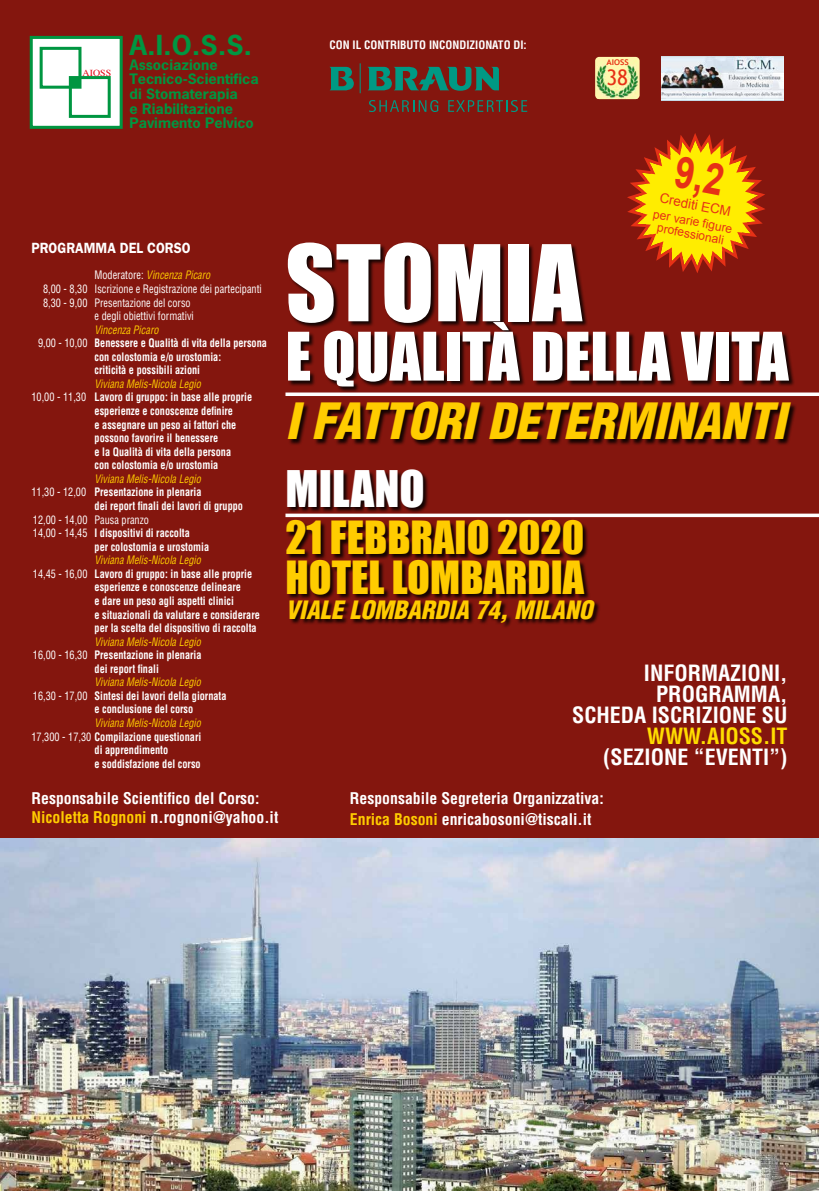
<style>
.page{position:relative;width:819px;height:1191px;background:#fff}
.page>*{position:absolute;margin:0;border:0;box-sizing:border-box;transform-origin:0 0}
.t1{font:97.56px "Impact";color:#fff}
.t2{font:61.77px "Impact";color:#fff}
.t3{font:italic 900 condensed 48.82px "Helvetica";color:#fc0}
.t4{font:46.29px "Impact";color:#fff}
.t5{font:42px/39.6px "Impact";color:#fc0}
.t6{font:700 25.9px "News Gothic";color:#009641;scale:1.07 1}
.t7{font:italic 900 condensed 24.68px "Helvetica";color:#fc0}
.t8{font:700 condensed 21.88px/21px "Helvetica";color:#fff;text-align:right}
.t9{font:700 condensed 21.88px "Helvetica";color:#fd0}
.t10{font:21.44px "Trebuchet MS";color:#e63116;scale:.96 1}
.t11{font:700 condensed 15.75px/18.9px "Helvetica";color:#fff}
.t12{font:600 14.88px "Franklin Gothic";color:#fff;scale:.9 1}
.t13{font:700 13.56px/14.7px "News Gothic";color:#009641;scale:1.07 1}
.t14{font:13.39px "Arial";color:#e63116}
.t15{font:12.08px/12.8px "Arial";color:#e63116;text-align:center}
.t16{font:700 condensed 11.38px "Helvetica";color:#fff;scale:.9 1}
.t17{font:italic condensed 11.38px "Helvetica";color:#fc0;scale:.9 1}
.t18{font:condensed 11.38px "Helvetica";color:#fff;scale:.9 1}
.t19{font:700 condensed 11.38px "Helvetica";color:#fff}
.t20{font:9.19px "Times";color:#e30613;scale:1.08 1}
.t21{font:700 7.88px "Trebuchet MS";color:#e63116;scale:1.08 1}
.s1{font-style:normal;color:#fff}
.s2{font-weight:400}
.s3{color:#fc0}
</style>
<div class="page">
<div style="left:0;top:0;width:819px;height:1128px;background:#84160e"></div>
<svg style="left:29px;top:35px;width:94px;height:94px;background:#cee5d6"></svg>
<div style="left:71px;top:78px;width:8px;height:8px;background:#009641"></div>
<div style="left:71px;top:78px;width:8px;height:9px;border:1px solid #009641"></div>
<div style="left:69px;top:76px;width:42px;height:42px;border:3px solid #009641"></div>
<svg style="left:369px;top:100px;width:69px;height:12px"></svg>
<svg style="left:448px;top:100px;width:79px;height:12px"></svg>
<svg style="left:330px;top:67px;width:24px;height:24px"></svg>
<svg style="left:368px;top:66px;width:131px;height:25px"></svg>
<hr style="left:359px;top:63px;width:1px;height:30px;background:#009984">
<div style="left:595px;top:57px;width:44px;height:42px;background:#fff7ae;border-radius:4px"></div>
<img style="left:596px;top:63px;width:41px;height:36px">
<img style="left:0;top:838px;width:819px;height:353px">
<img style="left:662px;top:57px;width:121px;height:43px">
<div style="left:287px;top:242px;width:509px;height:204px;background:#000;opacity:.85"></div>
<div style="left:286px;top:470px;width:314px;height:158px;background:#000;opacity:.85"></div>
<svg style="left:285px;top:392px;width:534px;height:4px;background:#eee0df"></svg>
<svg style="left:285px;top:513px;width:534px;height:4px;background:#ebdad9"></svg>
<svg style="left:627px;top:133px;width:138px;height:140px"></svg>
<p class="t20" style="left:83px;top:64px;width:28px">AIOSS</p>
<h3 class="t6" style="left:129px;top:28px;width:116px">A.I.O.S.S.</h3>
<p class="t13" style="left:129px;top:57px;width:122px">Associazione<br>Tecnico-Scientifica di Stomaterapia<br>e Riabilitazione<br>Pavimento Pelvico</p>
<p class="t21" style="left:606px;top:57px;width:22px">AIOSS</p>
<p class="t19" style="left:329px;top:38px;width:199px">CON IL CONTRIBUTO INCONDIZIONATO DI:</p>
<h3 class="t10" style="left:606px;top:64px;width:24px">38</h3>
<h3 class="t12" style="left:32px;top:239px;width:178px">PROGRAMMA DEL CORSO</h3>
<p class="t17" style="left:95px;top:268px;width:130px"><span class="s1">Moderatore:</span> Vincenza Picaro</p>
<p class="t18" style="left:43px;top:282px;width:244px">8,00 - 8,30 Iscrizione e Registrazione dei partecipanti</p>
<p class="t18" style="left:43px;top:295px;width:165px">8,30 - 9,00 Presentazione del corso</p>
<p class="t18" style="left:95px;top:309px;width:112px">e degli obiettivi formativi</p>
<p class="t17" style="left:95px;top:322px;width:73px">Vincenza Picaro</p>
<p class="t16" style="left:38px;top:336px;width:256px"><span class="s2">9,00 - 10,00</span> Benessere e Qualità di vita della persona</p>
<p class="t16" style="left:95px;top:349px;width:142px">con colostomia e/o urostomia:</p>
<p class="t16" style="left:95px;top:363px;width:119px">criticità e possibili azioni</p>
<p class="t17" style="left:95px;top:377px;width:120px">Viviana Melis-Nicola Legio</p>
<p class="t16" style="left:32px;top:390px;width:247px"><span class="s2">10,00 - 11,30</span> Lavoro di gruppo: in base alle proprie</p>
<p class="t16" style="left:95px;top:404px;width:155px">esperienze e conoscenze definire</p>
<p class="t16" style="left:95px;top:417px;width:159px">e assegnare un peso ai fattori che</p>
<p class="t16" style="left:95px;top:431px;width:139px">possono favorire il benessere</p>
<p class="t16" style="left:95px;top:444px;width:153px">e la Qualità di vita della persona</p>
<p class="t16" style="left:95px;top:458px;width:139px">con colostomia e/o urostomia</p>
<p class="t17" style="left:95px;top:471px;width:120px">Viviana Melis-Nicola Legio</p>
<p class="t16" style="left:32px;top:485px;width:190px"><span class="s2">11,30 - 12,00</span> Presentazione in plenaria</p>
<p class="t16" style="left:95px;top:499px;width:166px">dei report finali dei lavori di gruppo</p>
<p class="t18" style="left:33px;top:512px;width:130px">12,00 - 14,00 Pausa pranzo</p>
<p class="t16" style="left:33px;top:526px;width:176px"><span class="s2">14,00 - 14,45</span> I dispositivi di raccolta</p>
<p class="t16" style="left:95px;top:539px;width:129px">per colostomia e urostomia</p>
<p class="t17" style="left:95px;top:553px;width:120px">Viviana Melis-Nicola Legio</p>
<p class="t16" style="left:33px;top:566px;width:245px"><span class="s2">14,45 - 16,00</span> Lavoro di gruppo: in base alle proprie</p>
<p class="t16" style="left:95px;top:580px;width:164px">esperienze e conoscenze delineare</p>
<p class="t16" style="left:95px;top:593px;width:156px">e dare un peso agli aspetti clinici</p>
<p class="t16" style="left:95px;top:607px;width:185px">e situazionali da valutare e considerare</p>
<p class="t16" style="left:95px;top:621px;width:182px">per la scelta del dispositivo di raccolta</p>
<p class="t17" style="left:95px;top:634px;width:120px">Viviana Melis-Nicola Legio</p>
<p class="t16" style="left:33px;top:648px;width:189px"><span class="s2">16,00 - 16,30</span> Presentazione in plenaria</p>
<p class="t16" style="left:95px;top:661px;width:73px">dei report finali</p>
<p class="t17" style="left:95px;top:675px;width:120px">Viviana Melis-Nicola Legio</p>
<p class="t16" style="left:33px;top:688px;width:217px"><span class="s2">16,30 - 17,00</span> Sintesi dei lavori della giornata</p>
<p class="t16" style="left:95px;top:702px;width:111px">e conclusione del corso</p>
<p class="t17" style="left:95px;top:715px;width:120px">Viviana Melis-Nicola Legio</p>
<p class="t16" style="left:32px;top:729px;width:190px"><span class="s2">17,300 - 17,30</span> Compilazione questionari</p>
<p class="t16" style="left:95px;top:743px;width:83px">di apprendimento</p>
<p class="t16" style="left:95px;top:756px;width:119px">e soddisfazione del corso</p>
<p class="t14" style="left:661px;top:189px;width:74px;rotate:11deg">Crediti ECM</p>
<p class="t15" style="left:654px;top:207px;width:82px;rotate:11deg">per varie figure professionali</p>
<h1 class="t1" style="left:285px;top:207px;width:298px">STOMIA</h1>
<h2 class="t2" style="left:285px;top:308px;width:504px">E QUALITÀ DELLA VITA</h2>
<h3 class="t3" style="left:285px;top:390px;width:501px">I FATTORI DETERMINANTI</h3>
<h3 class="t4" style="left:285px;top:453px;width:141px">MILANO</h3>
<h3 class="t5" style="left:285px;top:517px;width:300px">21 FEBBRAIO 2020<br>HOTEL LOMBARDIA</h3>
<h3 class="t7" style="left:285px;top:594px;width:308px">VIALE LOMBARDIA 74, MILANO</h3>
<h3 class="t8" style="left:572px;top:662px;width:217px">INFORMAZIONI,<br>PROGRAMMA,<br>SCHEDA ISCRIZIONE SU</h3>
<h3 class="t9" style="left:646px;top:722px;width:142px">WWW.AIOSS.IT</h3>
<h3 class="t8" style="left:603px;top:746px;width:186px">(SEZIONE “EVENTI”)</h3>
<h3 class="t11" style="left:32px;top:789px;width:248px">Responsabile Scientifico del Corso:<br><span class="s3">Nicoletta Rognoni</span> n.rognoni@yahoo.it</h3>
<h3 class="t11" style="left:350px;top:787px;width:255px;line-height:21px">Responsabile Segreteria Organizzativa:<br><span class="s3">Enrica Bosoni</span> enricabosoni@tiscali.it</h3>
</div>
